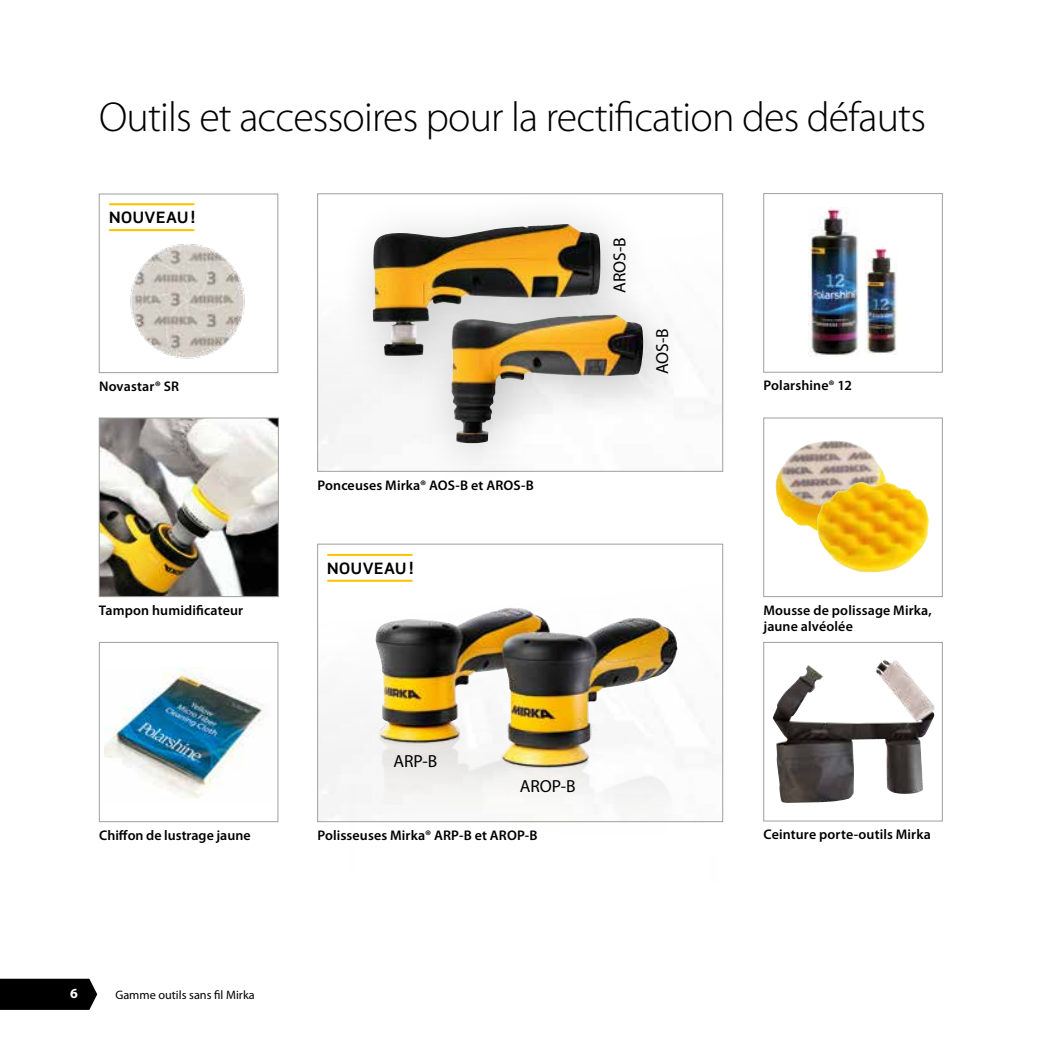
<style>
.page{position:relative;width:1042px;height:1042px;background:#fff}
.page>*{position:absolute;margin:0;border:0;box-sizing:border-box;transform-origin:0 0}
.t1{font:300 42px "Myriad Pro";letter-spacing:-.02em;color:#000}
.t2{font:17.5px "Myriad Pro";color:#000}
.t3{font:700 15.75px "Scene Pro";letter-spacing:.035em;color:#000}
.t4{font:600 14px/15.8px "Myriad Pro";letter-spacing:.01em;color:#000}
.t5{font:700 14px "Myriad Pro";color:#fff}
.t6{font:12.25px "Myriad Pro";color:#000}
</style>
<div class="page">
<div style="left:99px;top:194px;width:179px;height:179px;background:#fff;border:1px solid #9d9fa1"></div>
<div style="left:99px;top:642px;width:179px;height:180px;background:#fff;border:1px solid #9d9fa1"></div>
<div style="left:763px;top:193px;width:179px;height:179px;background:#fff;border:1px solid #9d9fa1"></div>
<svg style="left:763px;top:418px;width:179px;height:179px"></svg>
<div style="left:763px;top:642px;width:179px;height:179px;background:#fff;border:1px solid #9d9fa1"></div>
<img style="left:130px;top:244px;width:115px;height:115px">
<img style="left:319px;top:553px;width:373px;height:264px">
<div style="left:337px;top:188px;width:314px;height:218px;background:#000;opacity:.2"></div>
<img style="left:373px;top:224px;width:189px;height:132px">
<div style="left:414px;top:278px;width:280px;height:215px;background:#000;opacity:.2"></div>
<img style="left:451px;top:315px;width:190px;height:128px">
<img style="left:104px;top:667px;width:160px;height:131px">
<img style="left:809px;top:207px;width:50px;height:149px">
<img style="left:866px;top:247px;width:31px;height:107px">
<img style="left:101px;top:420px;width:176px;height:175px">
<div style="left:99px;top:418px;width:180px;height:179px;border:1px solid #9d9fa1"></div>
<img style="left:775px;top:440px;width:60px;height:86px">
<img style="left:817px;top:482px;width:44px;height:86px">
<img style="left:347px;top:724px;width:377px;height:99px">
<img style="left:375px;top:608px;width:130px;height:135px">
<img style="left:773px;top:660px;width:162px;height:143px">
<hr style="left:109px;top:229px;width:85px;height:2px;background:#fdc100">
<hr style="left:109px;top:203px;width:85px;height:2px;background:#fdc100">
<hr style="left:327px;top:580px;width:85px;height:2px;background:#fdc100">
<hr style="left:327px;top:554px;width:85px;height:2px;background:#fdc100">
<svg style="left:0;top:978px;width:97px;height:32px;background:#101010"></svg>
<h1 class="t1" style="left:99px;top:94px;width:828px">Outils et accessoires pour la rectification des défauts</h1>
<p class="t3" style="left:109px;top:207px;width:88px">NOUVEAU !</p>
<p class="t4" style="left:99px;top:379px;width:82px">Novastar® SR</p>
<p class="t4" style="left:99px;top:602px;width:146px">Tampon humidificateur</p>
<p class="t4" style="left:317px;top:477px;width:218px">Ponceuses Mirka® AOS-B et AROS-B</p>
<p class="t3" style="left:327px;top:558px;width:88px">NOUVEAU !</p>
<p class="t2" style="left:610px;top:293px;width:57px;rotate:-90deg">AROS-B</p>
<p class="t2" style="left:653px;top:374px;width:48px;rotate:-90deg">AOS-B</p>
<p class="t2" style="left:393px;top:752px;width:45px">ARP-B</p>
<p class="t2" style="left:520px;top:777px;width:58px">AROP-B</p>
<p class="t4" style="left:99px;top:827px;width:153px">Chiffon de lustrage jaune</p>
<p class="t4" style="left:317px;top:827px;width:222px">Polisseuses Mirka® ARP-B et AROP-B</p>
<p class="t5" style="left:70px;top:984px;width:9px">6</p>
<p class="t6" style="left:115px;top:988px;width:141px">Gamme outils sans fil Mirka</p>
<p class="t4" style="left:763px;top:377px;width:90px">Polarshine® 12</p>
<p class="t4" style="left:763px;top:602px;width:170px">Mousse de polissage Mirka, jaune alvéolée</p>
<p class="t4" style="left:763px;top:827px;width:169px">Ceinture porte-outils Mirka</p>
</div>
